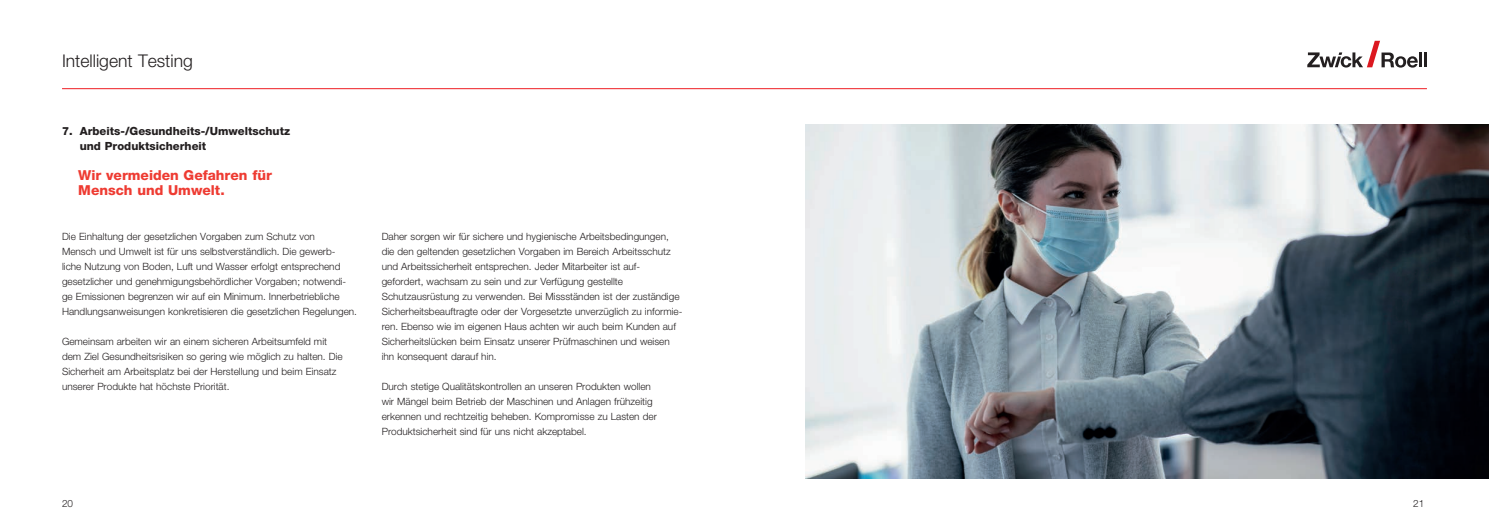
<style>
.page{position:relative;width:1489px;height:525px;background:#fff}
.page>*{position:absolute;margin:0;border:0;box-sizing:border-box;transform-origin:0 0}
.t1{font:300 17.5px "Helvetica Neue LT Std";color:#231f20}
.t2{font:800 13.75px/15px "Helvetica Neue LT Std";color:#ee3b32}
.t3{font:800 11.25px/15px "Helvetica Neue LT Std";color:#231f20}
.t4{font:300 10px/15px "Helvetica Neue LT Std";color:#231f20}
</style>
<div class="page">
<hr style="left:62px;top:88px;width:1364px;height:1px;background:#ee1d23">
<svg style="left:1307px;top:41px;width:110px;height:27px"></svg>
<hr style="left:1418px;top:52px;width:3px;height:15px;background:#231f20">
<hr style="left:1423px;top:52px;width:3px;height:15px;background:#231f20">
<img style="left:806px;top:124px;width:682px;height:354px">
<h1 class="t1" style="left:62px;top:50px;width:132px">Intelligent Testing</h1>
<p class="t3" style="left:80px;top:123px;width:212px;text-indent:-18px">7. Arbeits-/Gesundheits-/Umweltschutz und Produktsicherheit</p>
<h2 class="t2" style="left:78px;top:168px;width:195px">Wir vermeiden Gefahren für<br>Mensch und Umwelt.</h2>
<p class="t4" style="left:62px;top:229px;width:296px">Die Einhaltung der gesetzlichen Vorgaben zum Schutz von<br>Mensch und Umwelt ist für uns selbstverständlich. Die gewerb&shy;liche Nutzung von Boden, Luft und Wasser erfolgt entsprechend gesetzlicher und genehmigungsbehördlicher Vorgaben; notwendi&shy;ge Emissionen begrenzen wir auf ein Minimum. Innerbetriebliche Handlungsanweisungen konkretisieren die gesetzlichen Regelungen.</p>
<p class="t4" style="left:62px;top:334px;width:282px">Gemeinsam arbeiten wir an einem sicheren Arbeitsumfeld mit dem Ziel Gesundheitsrisiken so gering wie möglich zu halten. Die Sicherheit am Arbeitsplatz bei der Herstellung und beim Einsatz unserer Produkte hat höchste Priorität.</p>
<p class="t4" style="left:381px;top:229px;width:302px">Daher sorgen wir für sichere und hygienische Arbeitsbedingungen, die den geltenden gesetzlichen Vorgaben im Bereich Arbeitsschutz und Arbeitssicherheit entsprechen. Jeder Mitarbeiter ist auf&shy;gefordert, wachsam zu sein und zur Verfügung gestellte Schutzausrüstung zu verwenden. Bei Missständen ist der zuständige Sicherheitsbeauftragte oder der Vorgesetzte unverzüglich zu informie&shy;ren. Ebenso wie im eigenen Haus achten wir auch beim Kunden auf Sicherheitslücken beim Einsatz unserer Prüfmaschinen und weisen ihn konsequent darauf hin.</p>
<p class="t4" style="left:381px;top:379px;width:276px">Durch stetige Qualitätskontrollen an unseren Produkten wollen wir Mängel beim Betrieb der Maschinen und Anlagen frühzeitig erkennen und rechtzeitig beheben. Kompromisse zu Lasten der Produktsicherheit sind für uns nicht akzeptabel.</p>
<p class="t4" style="left:62px;top:495px;width:13px">20</p>
<p class="t4" style="left:1412px;top:495px;width:13px">21</p>
</div>
